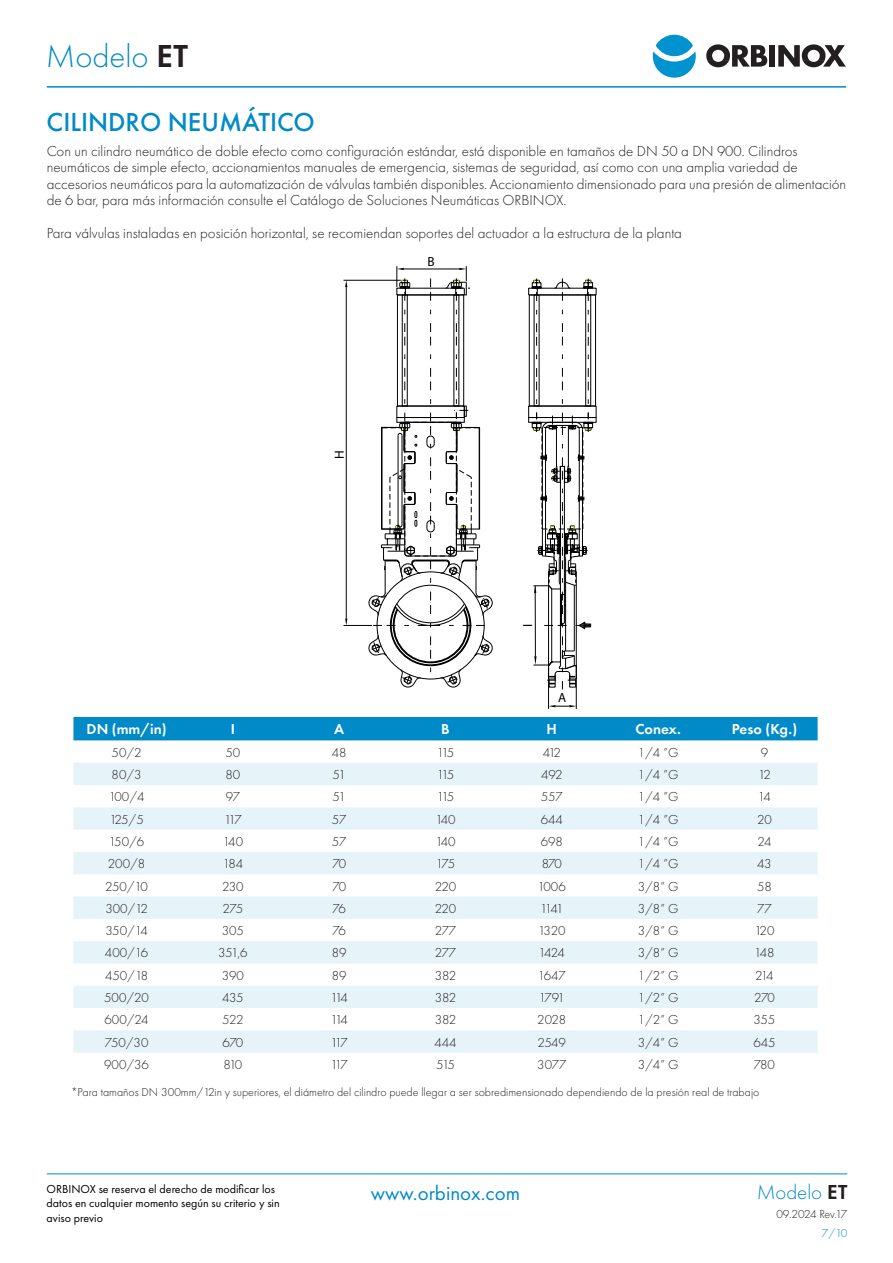
<style>
.page{position:relative;width:893px;height:1263px;background:#fff}
.page>*{position:absolute;margin:0;border:0;box-sizing:border-box;transform-origin:0 0}
.Modelo{font:300 33px "Futura PT";color:#008ac8}
.títulos_n1{font:500 27px "Futura PT";color:#008ac8}
.t1{font:21px "Futura PT";color:#008ac8}
.Modelo_folio{font:300 21px "Futura PT";color:#008ac8}
.cuerpo{font:300 15px/16.5px "Futura PT";color:#231f20}
.t_encabezado{font:600 15px "Futura PT";color:#fff}
.t_cuerpo{font:300 13.5px "Futura PT";letter-spacing:-.035em;color:#231f20}
.t2{font:13.2px "Myriad Pro";color:#000}
.pie{font:300 12px "Futura PT";color:#231f20}
.base{font:12px/14.4px "Futura PT";color:#000}
.base-2{font:300 12px "Futura PT";letter-spacing:-.04em;color:#231f20}
.base-3{font:300 12px "Futura PT";color:#008ac8}
.s1{font-weight:600;color:#231f20}
</style>
<div class="page">
<hr style="left:47px;top:1173px;width:800px;height:1px;background:#008ac8">
<hr style="left:47px;top:86px;width:799px;height:2px;background:#008ac8">
<div style="left:656px;top:35px;width:37px;height:21px;background:#0093d0;border-radius:50%"></div>
<svg style="left:653px;top:51px;width:43px;height:27px"></svg>
<svg style="left:706px;top:44px;width:61px;height:23px"></svg>
<div style="left:770px;top:45px;width:5px;height:22px;background:#231f20"></div>
<svg style="left:778px;top:44px;width:68px;height:23px"></svg>
<div style="left:73px;top:717px;width:745px;height:23px;background:#008ac8"></div>
<svg style="left:73px;top:763px;width:745px;height:290px;fill:#e6f3f9"></svg>
<svg style="left:343px;top:266px;width:254px;height:443px"></svg>
<p class="Modelo" style="left:46px;top:37px;width:144px">Modelo <span class="s1">ET</span></p>
<p class="títulos_n1" style="left:47px;top:106px;width:270px">CILINDRO NEUMÁTICO</p>
<p class="cuerpo" style="left:47px;top:143px;width:752px">Con un cilindro neumático de doble efecto como configuración estándar, está disponible en tamaños de DN 50 a DN 900. Cilindros</p>
<p class="cuerpo" style="left:47px;top:159px;width:752px">neumáticos de simple efecto, accionamientos manuales de emergencia, sistemas de seguridad, así como con una amplia variedad de</p>
<p class="cuerpo" style="left:47px;top:176px;width:801px">accesorios neumáticos para la automatización de válvulas también disponibles. Accionamiento dimensionado para una presión de alimentación de 6 bar, para más información consulte el Catálogo de Soluciones Neumáticas ORBINOX.</p>
<p class="cuerpo" style="left:47px;top:225px;width:637px">Para válvulas instaladas en posición horizontal, se recomiendan soportes del actuador a la estructura de la planta</p>
<p class="t2" style="left:331px;top:459px;width:10px;rotate:-90deg">H</p>
<p class="t2" style="left:427px;top:253px;width:9px">B</p>
<p class="t2" style="left:520px;top:627px;width:5px;rotate:-90deg">I</p>
<p class="t2" style="left:558px;top:689px;width:10px">A</p>
<p class="t_encabezado" style="left:87px;top:720px;width:81px">DN (mm/in)</p>
<p class="t_encabezado" style="left:231px;top:720px;width:6px">I</p>
<p class="t_encabezado" style="left:334px;top:720px;width:12px">A</p>
<p class="t_encabezado" style="left:441px;top:720px;width:10px">B</p>
<p class="t_encabezado" style="left:547px;top:720px;width:12px">H</p>
<p class="t_encabezado" style="left:635px;top:720px;width:47px">Conex.</p>
<p class="t_encabezado" style="left:732px;top:720px;width:67px">Peso (Kg.)</p>
<p class="t_cuerpo" style="left:112px;top:744px;width:31px">50/2</p>
<p class="t_cuerpo" style="left:226px;top:744px;width:16px">50</p>
<p class="t_cuerpo" style="left:332px;top:744px;width:16px">48</p>
<p class="t_cuerpo" style="left:437px;top:744px;width:19px">115</p>
<p class="t_cuerpo" style="left:543px;top:744px;width:20px">412</p>
<p class="t_cuerpo" style="left:638px;top:744px;width:42px">1/4 ”G</p>
<p class="t_cuerpo" style="left:761px;top:744px;width:9px">9</p>
<p class="t_cuerpo" style="left:112px;top:767px;width:31px">80/3</p>
<p class="t_cuerpo" style="left:226px;top:767px;width:16px">80</p>
<p class="t_cuerpo" style="left:333px;top:767px;width:15px">51</p>
<p class="t_cuerpo" style="left:437px;top:767px;width:19px">115</p>
<p class="t_cuerpo" style="left:541px;top:767px;width:23px">492</p>
<p class="t_cuerpo" style="left:638px;top:767px;width:42px">1/4 ”G</p>
<p class="t_cuerpo" style="left:758px;top:767px;width:14px">12</p>
<p class="t_cuerpo" style="left:109px;top:789px;width:37px">100/4</p>
<p class="t_cuerpo" style="left:226px;top:789px;width:16px">97</p>
<p class="t_cuerpo" style="left:333px;top:789px;width:15px">51</p>
<p class="t_cuerpo" style="left:437px;top:789px;width:19px">115</p>
<p class="t_cuerpo" style="left:541px;top:789px;width:24px">557</p>
<p class="t_cuerpo" style="left:638px;top:789px;width:42px">1/4 ”G</p>
<p class="t_cuerpo" style="left:758px;top:789px;width:14px">14</p>
<p class="t_cuerpo" style="left:109px;top:811px;width:36px">125/5</p>
<p class="t_cuerpo" style="left:224px;top:811px;width:19px">117</p>
<p class="t_cuerpo" style="left:332px;top:811px;width:16px">57</p>
<p class="t_cuerpo" style="left:435px;top:811px;width:22px">140</p>
<p class="t_cuerpo" style="left:541px;top:811px;width:24px">644</p>
<p class="t_cuerpo" style="left:638px;top:811px;width:42px">1/4 ”G</p>
<p class="t_cuerpo" style="left:757px;top:811px;width:16px">20</p>
<p class="t_cuerpo" style="left:109px;top:834px;width:37px">150/6</p>
<p class="t_cuerpo" style="left:223px;top:834px;width:22px">140</p>
<p class="t_cuerpo" style="left:332px;top:834px;width:16px">57</p>
<p class="t_cuerpo" style="left:435px;top:834px;width:22px">140</p>
<p class="t_cuerpo" style="left:541px;top:834px;width:24px">698</p>
<p class="t_cuerpo" style="left:638px;top:834px;width:42px">1/4 ”G</p>
<p class="t_cuerpo" style="left:757px;top:834px;width:16px">24</p>
<p class="t_cuerpo" style="left:108px;top:856px;width:39px">200/8</p>
<p class="t_cuerpo" style="left:223px;top:856px;width:22px">184</p>
<p class="t_cuerpo" style="left:332px;top:856px;width:15px">70</p>
<p class="t_cuerpo" style="left:436px;top:856px;width:21px">175</p>
<p class="t_cuerpo" style="left:542px;top:856px;width:22px">870</p>
<p class="t_cuerpo" style="left:638px;top:856px;width:42px">1/4 ”G</p>
<p class="t_cuerpo" style="left:757px;top:856px;width:16px">43</p>
<p class="t_cuerpo" style="left:105px;top:878px;width:44px">250/10</p>
<p class="t_cuerpo" style="left:222px;top:878px;width:23px">230</p>
<p class="t_cuerpo" style="left:332px;top:878px;width:15px">70</p>
<p class="t_cuerpo" style="left:435px;top:878px;width:23px">220</p>
<p class="t_cuerpo" style="left:538px;top:878px;width:30px">1006</p>
<p class="t_cuerpo" style="left:638px;top:878px;width:42px">3/8” G</p>
<p class="t_cuerpo" style="left:757px;top:878px;width:16px">58</p>
<p class="t_cuerpo" style="left:105px;top:901px;width:44px">300/12</p>
<p class="t_cuerpo" style="left:223px;top:901px;width:22px">275</p>
<p class="t_cuerpo" style="left:332px;top:901px;width:15px">76</p>
<p class="t_cuerpo" style="left:435px;top:901px;width:23px">220</p>
<p class="t_cuerpo" style="left:540px;top:901px;width:25px">1141</p>
<p class="t_cuerpo" style="left:638px;top:901px;width:42px">3/8” G</p>
<p class="t_cuerpo" style="left:757px;top:901px;width:16px">77</p>
<p class="t_cuerpo" style="left:105px;top:923px;width:44px">350/14</p>
<p class="t_cuerpo" style="left:222px;top:923px;width:24px">305</p>
<p class="t_cuerpo" style="left:332px;top:923px;width:15px">76</p>
<p class="t_cuerpo" style="left:435px;top:923px;width:23px">277</p>
<p class="t_cuerpo" style="left:538px;top:923px;width:29px">1320</p>
<p class="t_cuerpo" style="left:638px;top:923px;width:42px">3/8” G</p>
<p class="t_cuerpo" style="left:754px;top:923px;width:21px">120</p>
<p class="t_cuerpo" style="left:105px;top:945px;width:45px">400/16</p>
<p class="t_cuerpo" style="left:218px;top:945px;width:31px">351,6</p>
<p class="t_cuerpo" style="left:332px;top:945px;width:16px">89</p>
<p class="t_cuerpo" style="left:435px;top:945px;width:23px">277</p>
<p class="t_cuerpo" style="left:539px;top:945px;width:28px">1424</p>
<p class="t_cuerpo" style="left:638px;top:945px;width:42px">3/8” G</p>
<p class="t_cuerpo" style="left:754px;top:945px;width:22px">148</p>
<p class="t_cuerpo" style="left:105px;top:967px;width:45px">450/18</p>
<p class="t_cuerpo" style="left:222px;top:967px;width:24px">390</p>
<p class="t_cuerpo" style="left:332px;top:967px;width:16px">89</p>
<p class="t_cuerpo" style="left:435px;top:967px;width:23px">382</p>
<p class="t_cuerpo" style="left:538px;top:967px;width:30px">1647</p>
<p class="t_cuerpo" style="left:638px;top:967px;width:42px">1/2” G</p>
<p class="t_cuerpo" style="left:755px;top:967px;width:20px">214</p>
<p class="t_cuerpo" style="left:104px;top:990px;width:46px">500/20</p>
<p class="t_cuerpo" style="left:222px;top:990px;width:23px">435</p>
<p class="t_cuerpo" style="left:330px;top:990px;width:19px">114</p>
<p class="t_cuerpo" style="left:435px;top:990px;width:23px">382</p>
<p class="t_cuerpo" style="left:539px;top:990px;width:27px">1791</p>
<p class="t_cuerpo" style="left:638px;top:990px;width:42px">1/2” G</p>
<p class="t_cuerpo" style="left:754px;top:990px;width:22px">270</p>
<p class="t_cuerpo" style="left:105px;top:1012px;width:46px">600/24</p>
<p class="t_cuerpo" style="left:222px;top:1012px;width:23px">522</p>
<p class="t_cuerpo" style="left:330px;top:1012px;width:19px">114</p>
<p class="t_cuerpo" style="left:435px;top:1012px;width:23px">382</p>
<p class="t_cuerpo" style="left:537px;top:1012px;width:31px">2028</p>
<p class="t_cuerpo" style="left:638px;top:1012px;width:42px">1/2” G</p>
<p class="t_cuerpo" style="left:754px;top:1012px;width:23px">355</p>
<p class="t_cuerpo" style="left:105px;top:1034px;width:45px">750/30</p>
<p class="t_cuerpo" style="left:222px;top:1034px;width:22px">670</p>
<p class="t_cuerpo" style="left:330px;top:1034px;width:19px">117</p>
<p class="t_cuerpo" style="left:434px;top:1034px;width:24px">444</p>
<p class="t_cuerpo" style="left:538px;top:1034px;width:30px">2549</p>
<p class="t_cuerpo" style="left:638px;top:1034px;width:42px">3/4” G</p>
<p class="t_cuerpo" style="left:753px;top:1034px;width:24px">645</p>
<p class="t_cuerpo" style="left:104px;top:1057px;width:46px">900/36</p>
<p class="t_cuerpo" style="left:223px;top:1057px;width:20px">810</p>
<p class="t_cuerpo" style="left:330px;top:1057px;width:19px">117</p>
<p class="t_cuerpo" style="left:436px;top:1057px;width:20px">515</p>
<p class="t_cuerpo" style="left:537px;top:1057px;width:31px">3077</p>
<p class="t_cuerpo" style="left:638px;top:1057px;width:42px">3/4” G</p>
<p class="t_cuerpo" style="left:754px;top:1057px;width:23px">780</p>
<p class="pie" style="left:71px;top:1086px;width:690px">*Para tamaños DN 300mm/12in y superiores, el diámetro del cilindro puede llegar a ser sobredimensionado dependiendo de la presión real de trabajo</p>
<p class="base" style="left:47px;top:1182px;width:230px">ORBINOX se reserva el derecho de modificar los</p>
<h3 class="t1" style="left:371px;top:1180px;width:151px">www.orbinox.com</h3>
<p class="base" style="left:47px;top:1196px;width:235px">datos en cualquier momento según su criterio y sin aviso previo</p>
<p class="Modelo_folio" style="left:757px;top:1180px;width:92px">Modelo <span class="s1">ET</span></p>
<p class="base-2" style="left:776px;top:1207px;width:72px">09.2024 Rev.17</p>
<p class="base-3" style="left:822px;top:1226px;width:27px">7/10</p>
</div>
